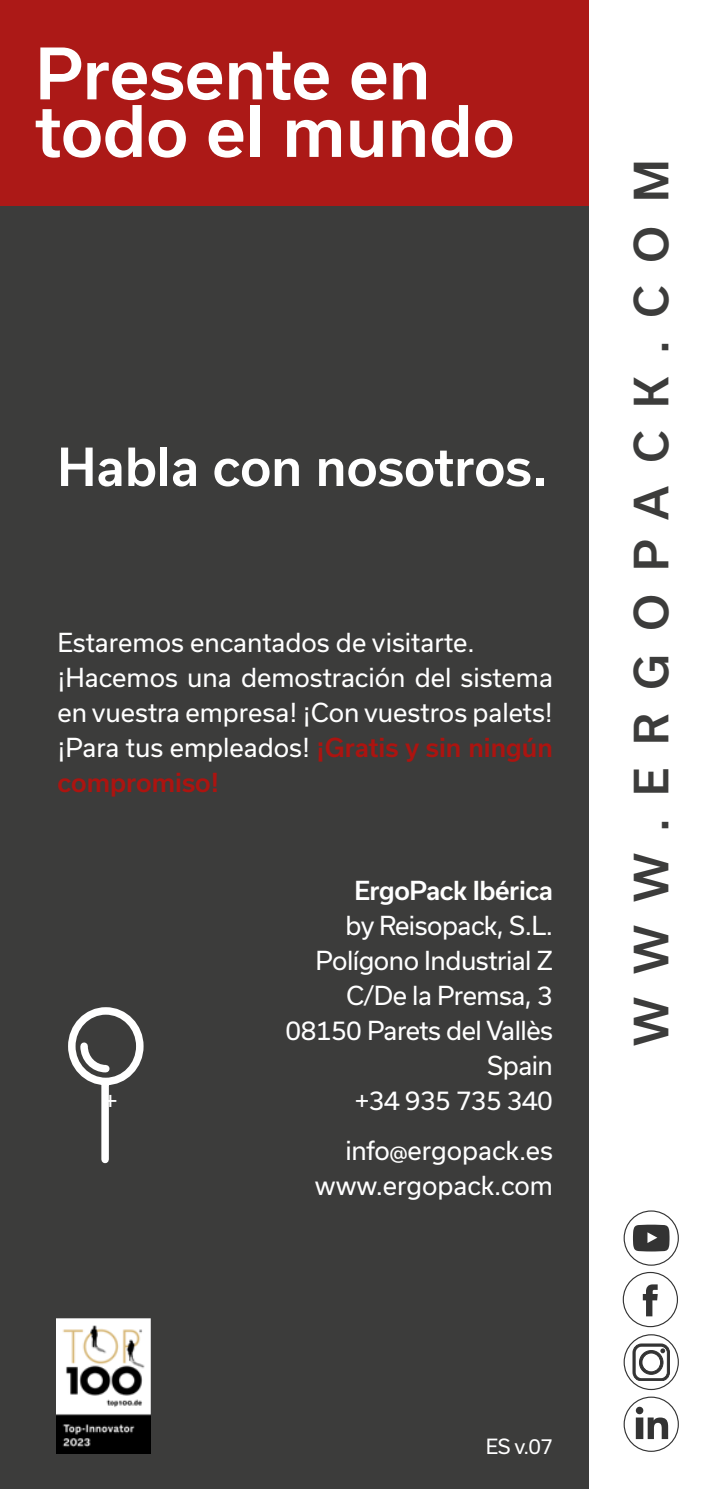
<style>
.page{position:relative;width:709px;height:1489px;background:#fff}
.page>*{position:absolute;margin:0;border:0;box-sizing:border-box;transform-origin:0 0}
.t1{font:500 67.5px/57.5px "Usual";color:#fff}
.t2{font:500 50px "Usual";color:#fff}
.t3{font:500 45px "Usual";letter-spacing:.515em;color:#3c3c3b}
.t4{font:25px/35px "Usual";color:#fff}
.t5{font:25px/35px "Usual";letter-spacing:-.02em;color:#fff;text-align:right}
.t6{font:500 25px "Usual";letter-spacing:-.02em;color:#fff}
.t7{font:20px "Usual";color:#fff}
.s1{font-weight:500;color:#ac1410}
.s2{font-size:20px}
</style>
<div class="page">
<svg style="left:636px;top:1406px;width:32px;height:32px"></svg>
<div style="left:623px;top:1396px;width:56px;height:55px;border:1px solid #000;border-radius:50%"></div>
<svg style="left:633px;top:1343px;width:36px;height:37px"></svg>
<div style="left:623px;top:1333px;width:56px;height:56px;border:1px solid #000;border-radius:50%"></div>
<div style="left:623px;top:1210px;width:56px;height:55px;border:1px solid #000;border-radius:50%"></div>
<svg style="left:633px;top:1224px;width:36px;height:27px"></svg>
<div style="left:622px;top:1271px;width:56px;height:55px;border:1px solid #000;border-radius:50%"></div>
<svg style="left:643px;top:1284px;width:14px;height:32px"></svg>
<div style="left:0;top:206px;width:588px;height:1282px;background:#3c3c3b"></div>
<div style="left:0;top:0;width:588px;height:206px;background:#ac1917"></div>
<img style="left:57px;top:1318px;width:93px;height:135px">
<svg style="left:68px;top:1007px;width:76px;height:157px"></svg>
<h1 class="t1" style="left:35px;top:45px;width:480px">Presente en todo el mundo</h1>
<h2 class="t2" style="left:57px;top:438px;width:491px">Habla con nosotros.</h2>
<p class="t4" style="left:57px;top:625px;width:497px">Estaremos encantados de visitarte. ¡Hacemos una demostración del sistema en vuestra empresa! ¡Con vuestros palets! ¡Para tus empleados! <span class="s1">¡Gratis y sin ningún compromiso!</span></p>
<p class="t6" style="left:354px;top:875px;width:200px">ErgoPack Ibérica</p>
<p class="t5" style="left:286px;top:907px;width:269px">by Reisopack, S.L.<br>Polígono Industrial Z<br>C/De la Premsa, 3<br>08150 Parets del Vallès<br>Spain</p>
<p class="t4" style="left:103px;top:1082px;width:16px">+</p>
<p class="t5" style="left:345px;top:1075px;width:209px;line-height:50px;text-align:center">+34 935 735 340 info<span class="s2">@</span>ergopack.es</p>
<p class="t4" style="left:315px;top:1167px;width:239px">www.ergopack.com</p>
<h3 class="t3" style="left:625px;top:1045px;width:887px;rotate:-90deg">WWW.ERGOPACK.COM</h3>
<p class="t7" style="left:486px;top:1434px;width:69px">ES v.07</p>
</div>
